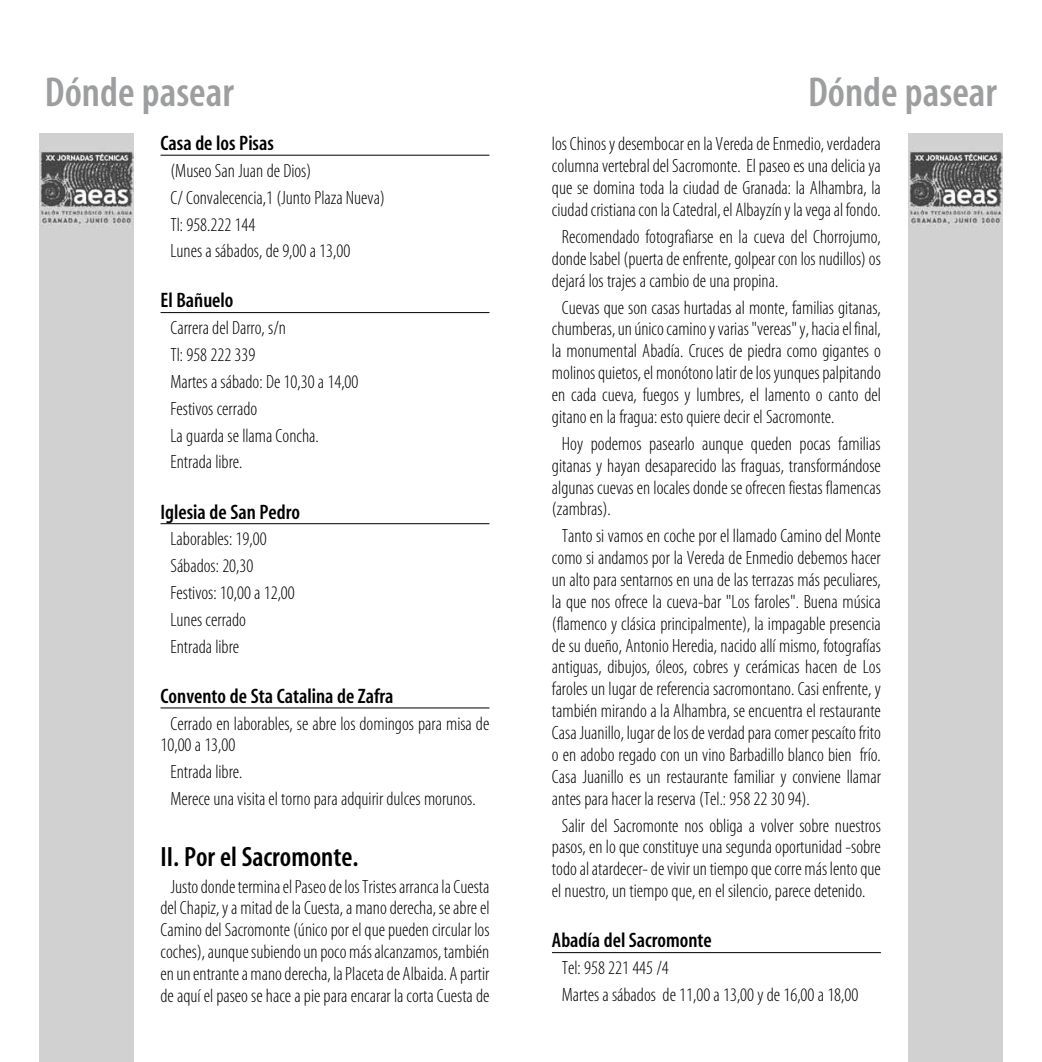
<style>
.page{position:relative;width:1042px;height:1062px;background:#fff}
.page>*{position:absolute;margin:0;border:0;box-sizing:border-box;transform-origin:0 0}
.t1{font:42px "Myriad MM 565 300";color:#9c9e9f}
.t2{font:28px "Myriad MM 565 300";color:#000}
.t3{font:21px "Myriad MM 565 300";color:#000}
.t4{font:19.25px/21.9px "Myriad MM 215 300";color:#000}
</style>
<div class="page">
<hr style="left:160px;top:155px;width:329px;height:1px;background:#000">
<hr style="left:160px;top:312px;width:329px;height:1px;background:#000">
<hr style="left:160px;top:523px;width:329px;height:1px;background:#000">
<hr style="left:160px;top:707px;width:329px;height:1px;background:#000">
<div style="left:908px;top:134px;width:94px;height:928px;background:#d1d1d1"></div>
<hr style="left:552px;top:952px;width:329px;height:1px;background:#000">
<div style="left:40px;top:134px;width:94px;height:928px;background:#d1d1d1"></div>
<h1 class="t1" style="left:45px;top:72px;width:190px">Dónde pasear</h1>
<h1 class="t1" style="left:808px;top:72px;width:190px">Dónde pasear</h1>
<p class="t3" style="left:160px;top:133px;width:115px">Casa de los Pisas</p>
<p class="t4" style="left:170px;top:158px;width:216px;line-height:26.8px">(Museo San Juan de Dios)<br>C/ Convalecencia,1 (Junto Plaza Nueva)<br>Tl: 958.222 144<br>Lunes a sábados, de 9,00 a 13,00</p>
<p class="t3" style="left:160px;top:290px;width:74px">El Bañuelo</p>
<p class="t4" style="left:170px;top:315px;width:189px;line-height:26.8px">Carrera del Darro, s/n<br>Tl: 958 222 339<br>Martes a sábado: De 10,30 a 14,00<br>Festivos cerrado<br>La guarda se llama Concha.<br>Entrada libre.</p>
<p class="t3" style="left:160px;top:501px;width:141px">Iglesia de San Pedro</p>
<p class="t4" style="left:170px;top:526px;width:126px;line-height:26.8px">Laborables: 19,00<br>Sábados: 20,30<br>Festivos: 10,00 a 12,00<br>Lunes cerrado<br>Entrada libre</p>
<p class="t3" style="left:160px;top:685px;width:235px">Convento de Sta Catalina de Zafra</p>
<p class="t4" style="left:160px;top:713px;width:330px;text-indent:10px">Cerrado en laborables, se abre los domingos para misa de<br>10,00 a 13,00</p>
<p class="t4" style="left:170px;top:759px;width:307px;line-height:26.8px">Entrada libre.<br>Merece una visita el torno para adquirir dulces morunos.</p>
<h2 class="t2" style="left:160px;top:842px;width:199px">II. Por el Sacromonte.</h2>
<p class="t4" style="left:160px;top:876px;width:330px;text-align:center">Justo donde termina el Paseo de los Tristes arranca la Cuesta del Chapiz, y a mitad de la Cuesta, a mano derecha, se abre el Camino del Sacromonte (único por el que pueden circular los coches), aunque subiendo un poco más alcanzamos, también en un entrante a mano derecha, la Placeta de Albaida. A partir de aquí el paseo se hace a pie para encarar la corta Cuesta de</p>
<p class="t4" style="left:552px;top:134px;width:330px;text-align:justify">los Chinos y desembocar en la Vereda de Enmedio, verdadera columna vertebral del Sacromonte. El paseo es una delicia ya que se domina toda la ciudad de Granada: la Alhambra, la ciudad cristiana con la Catedral, el Albayzín y la vega al fondo.</p>
<p class="t4" style="left:552px;top:226px;width:330px;text-align:justify;text-indent:10px">Recomendado fotografiarse en la cueva del Chorrojumo, donde Isabel (puerta de enfrente, golpear con los nudillos) os dejará los trajes a cambio de una propina.</p>
<p class="t4" style="left:552px;top:297px;width:330px;text-align:justify;text-indent:10px">Cuevas que son casas hurtadas al monte, familias gitanas, chumberas, un único camino y varias "vereas" y, hacia el final, la monumental Abadía. Cruces de piedra como gigantes o molinos quietos, el monótono latir de los yunques palpitando en cada cueva, fuegos y lumbres, el lamento o canto del gitano en la fragua: esto quiere decir el Sacromonte.</p>
<p class="t4" style="left:552px;top:433px;width:330px;text-align:justify;text-indent:10px">Hoy podemos pasearlo aunque queden pocas familias gitanas y hayan desaparecido las fraguas, transformándose algunas cuevas en locales donde se ofrecen fiestas flamencas (zambras).</p>
<p class="t4" style="left:552px;top:526px;width:330px;text-align:justify;text-indent:10px">Tanto si vamos en coche por el llamado Camino del Monte como si andamos por la Vereda de Enmedio debemos hacer un alto para sentarnos en una de las terrazas más peculiares, la que nos ofrece la cueva-bar "Los faroles". Buena música (flamenco y clásica principalmente), la impagable presencia de su dueño, Antonio Heredia, nacido allí mismo, fotografías antiguas, dibujos, óleos, cobres y cerámicas hacen de Los faroles un lugar de referencia sacromontano. Casi enfrente, y también mirando a la Alhambra, se encuentra el restaurante Casa Juanillo, lugar de los de verdad para comer pescaíto frito o en adobo regado con un vino Barbadillo blanco bien frío.<br>Casa Juanillo es un restaurante familiar y conviene llamar antes para hacer la reserva (Tel.: 958 22 30 94).</p>
<p class="t4" style="left:552px;top:815px;width:330px;text-align:justify;text-indent:10px">Salir del Sacromonte nos obliga a volver sobre nuestros pasos, en lo que constituye una segunda oportunidad -sobre todo al atardecer- de vivir un tiempo que corre más lento que el nuestro, un tiempo que, en el silencio, parece detenido.</p>
<p class="t3" style="left:552px;top:930px;width:161px">Abadía del Sacromonte</p>
<p class="t4" style="left:562px;top:955px;width:298px;line-height:26.8px">Tel: 958 221 445 /4<br>Martes a sábados de 11,00 a 13,00 y de 16,00 a 18,00</p>
</div>
